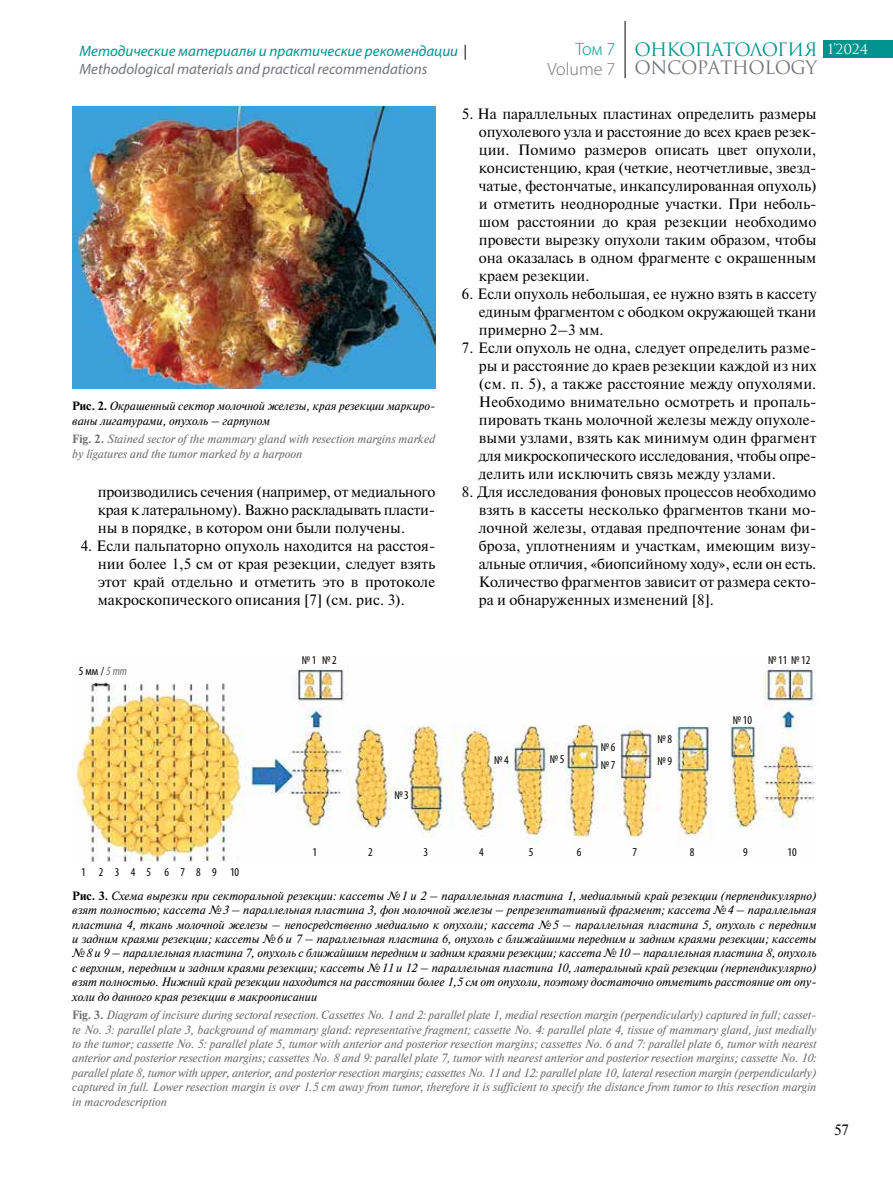
<style>
.page{position:relative;width:893px;height:1191px;background:#fff}
.page>*{position:absolute;margin:0;border:0;box-sizing:border-box;transform-origin:0 0}
.t1{font:18px/17.7px "Romul";letter-spacing:-.04em;color:#00938d;text-align:right}
.t2{font:15px/18px "Newton C";color:#000;text-align:justify}
.t3{font:italic 15px "Myriad Pro";color:#72747e}
.t4{font:italic 15px "Myriad Pro";color:#00938d}
.t5{font:13.5px "Romul";color:#fff}
.t6{font:italic 12px/14.4px "Newton C";color:#6d6e71}
.t7{font:italic 12px/14.4px "Newton C";color:#000}
.t8{font:condensed 12px/17.9px "Myriad Pro";color:#000}
.s1{font-family:"Myriad Pro";font-weight:300}
.s2{font-family:"Myriad Pro";font-weight:300;color:#72747e}
.s3{color:#72747e}
.s4{color:#000}
.s5{font-weight:700;font-style:normal}
.s6{font-style:italic;color:#6d6e71}
</style>
<div class="page">
<div style="left:823px;top:40px;width:70px;height:17px;background:#00938d"></div>
<hr style="left:625px;top:21px;width:1px;height:57px;background:#000">
<img style="left:72px;top:667px;width:744px;height:194px">
<img style="left:72px;top:106px;width:363px;height:282px">
<p class="t1" style="left:547px;top:41px;width:272px"><span class="s1">Том 7</span> ОНКОПАТОЛОГИЯ<br><span class="s2">Volume 7</span> <span class="s3">ONCOPATHOLOGY</span></p>
<p class="t4" style="left:80px;top:41px;width:389px">Методические материалы и практические рекомендации <span class="s4">|</span></p>
<p class="t5" style="left:827px;top:42px;width:42px">1’2024</p>
<p class="t3" style="left:80px;top:59px;width:349px">Methodological materials and practical recommendations</p>
<p class="t7" style="left:72px;top:399px;width:364px"><span class="s5">Рис. 2.</span> Окрашенный сектор молочной железы, края резекции маркиро&shy;ваны лигатурами, опухоль – гарпуном</p>
<p class="t6" style="left:72px;top:432px;width:365px"><span class="s5">Fig. 2.</span> Stained sector of the mammary gland with resection margins marked by ligatures and the tumor marked by a harpoon</p>
<p class="t2" style="left:98px;top:483px;width:339px">производились сечения (например, от медиального края к латеральному). Важно раскладывать пласти&shy;ны в порядке, в котором они были получены.</p>
<p class="t2" style="left:98px;top:537px;width:339px;text-indent:-17px">4. Если пальпаторно опухоль находится на расстоя&shy;нии более 1,5 см от края резекции, следует взять этот край отдельно и отметить это в протоколе макроскопического описания [7] (см. рис. 3).</p>
<p class="t8" style="left:79px;top:661px;width:50px">5 мм / <span class="s6">5 mm</span></p>
<p class="t8" style="left:302px;top:651px;width:36px">№1 №2</p>
<p class="t8" style="left:394px;top:786px;width:16px">№3</p>
<p class="t2" style="left:479px;top:105px;width:339px;text-indent:-17px">5. На параллельных пластинах определить размеры опухолевого узла и расстояние до всех краев резек&shy;ции. Помимо размеров описать цвет опухоли, консистенцию, края (четкие, неотчетливые, звезд&shy;чатые, фестончатые, инкапсулированная опухоль) и отметить неоднородные участки. При неболь&shy;шом расстоянии до края резекции необходимо провести вырезку опухоли таким образом, чтобы она оказалась в одном фрагменте с окрашенным краем резекции.</p>
<p class="t2" style="left:479px;top:285px;width:339px;text-indent:-17px">6. Если опухоль небольшая, ее нужно взять в кассету единым фрагментом с ободком окружающей ткани примерно 2–3 мм.</p>
<p class="t2" style="left:479px;top:339px;width:339px;text-align:left;text-indent:-17px">7. Если опухоль не одна, следует определить разме&shy;ры и расстояние до краев резекции каждой из них (см. п. 5), а также расстояние между опухолями.<br>Необходимо внимательно осмотреть и пропаль&shy;пировать ткань молочной железы между опухоле&shy;выми узлами, взять как минимум один фрагмент для микроскопического исследования, чтобы опре&shy;делить или исключить связь между узлами.</p>
<p class="t2" style="left:479px;top:483px;width:339px;text-indent:-17px">8. Для исследования фоновых процессов необходимо взять в кассеты несколько фрагментов ткани мо&shy;лочной железы, отдавая предпочтение зонам фи&shy;броза, уплотнениям и участкам, имеющим визу&shy;альные отличия, «биопсийному ходу», если он есть.<br>Количество фрагментов зависит от размера секто&shy;ра и обнаруженных изменений [8].</p>
<p class="t8" style="left:494px;top:751px;width:16px">№4</p>
<p class="t8" style="left:550px;top:749px;width:16px">№5</p>
<p class="t8" style="left:601px;top:738px;width:16px">№6 №7</p>
<p class="t8" style="left:657px;top:727px;width:16px;line-height:22.5px">№8 №9</p>
<p class="t8" style="left:768px;top:651px;width:44px">№11 №12</p>
<p class="t8" style="left:733px;top:711px;width:21px">№10</p>
<p class="t8" style="left:81px;top:863px;width:160px">1 2 3 4 5 6 7 8 9 10</p>
<p class="t8" style="left:313px;top:843px;width:6px">1</p>
<p class="t8" style="left:368px;top:843px;width:6px">2</p>
<p class="t8" style="left:424px;top:843px;width:6px">3</p>
<p class="t8" style="left:479px;top:843px;width:6px">4</p>
<p class="t8" style="left:529px;top:843px;width:6px">5</p>
<p class="t8" style="left:577px;top:843px;width:6px">6</p>
<p class="t8" style="left:632px;top:843px;width:6px">7</p>
<p class="t8" style="left:690px;top:843px;width:6px">8</p>
<p class="t8" style="left:743px;top:843px;width:6px">9</p>
<p class="t8" style="left:787px;top:843px;width:11px">10</p>
<p class="t7" style="left:72px;top:888px;width:746px;text-align:justify"><span class="s5">Рис. 3.</span> Схема вырезки при секторальной резекции: кассеты №1 и 2 – параллельная пластина 1, медиальный край резекции (перпендикулярно) взят полностью; кассета №3 – параллельная пластина 3, фон молочной железы – репрезентативный фрагмент; кассета №4 – параллельная пластина 4, ткань молочной железы – непосредственно медиально к опухоли; кассета №5 – параллельная пластина 5, опухоль с передним и задним краями резекции; кассеты №6 и 7 – параллельная пластина 6, опухоль с ближайшими передним и задним краями резекции; кассеты №8 и 9 – параллельная пластина 7, опухоль с ближайшим передним и задним краями резекции; кассета №10 – параллельная пластина 8, опухоль с верхним, передним и задним краями резекции; кассеты №11 и 12 – параллельная пластина 10, латеральный край резекции (перпендикулярно) взят полностью. Нижний край резекции находится на расстоянии более 1,5 см от опухоли, поэтому достаточно отметить расстояние от опу&shy;холи до данного края резекции в макроописании</p>
<p class="t6" style="left:72px;top:1008px;width:746px;text-align:justify"><span class="s5">Fig. 3.</span> Diagram of incisure during sectoral resection. Cassettes No. 1 and 2: parallel plate 1, medial resection margin (perpendicularly) captured in full; casset&shy;te No. 3: parallel plate 3, background of mammary gland: representative fragment; cassette No. 4: parallel plate 4, tissue of mammary gland, just medially to the tumor; cassette No. 5: parallel plate 5, tumor with anterior and posterior resection margins; cassettes No. 6 and 7: parallel plate 6, tumor with nearest anterior and posterior resection margins; cassettes No. 8 and 9: parallel plate 7, tumor with nearest anterior and posterior resection margins; cassette No. 10: parallel plate 8, tumor with upper, anterior, and posterior resection margins; cassettes No. 11 and 12: parallel plate 10, lateral resection margin (perpendicularly) captured in full. Lower resection margin is over 1.5 cm away from tumor, therefore it is sufficient to specify the distance from tumor to this resection margin in macrodescription</p>
<p class="t2" style="left:834px;top:1120px;width:17px">57</p>
</div>
